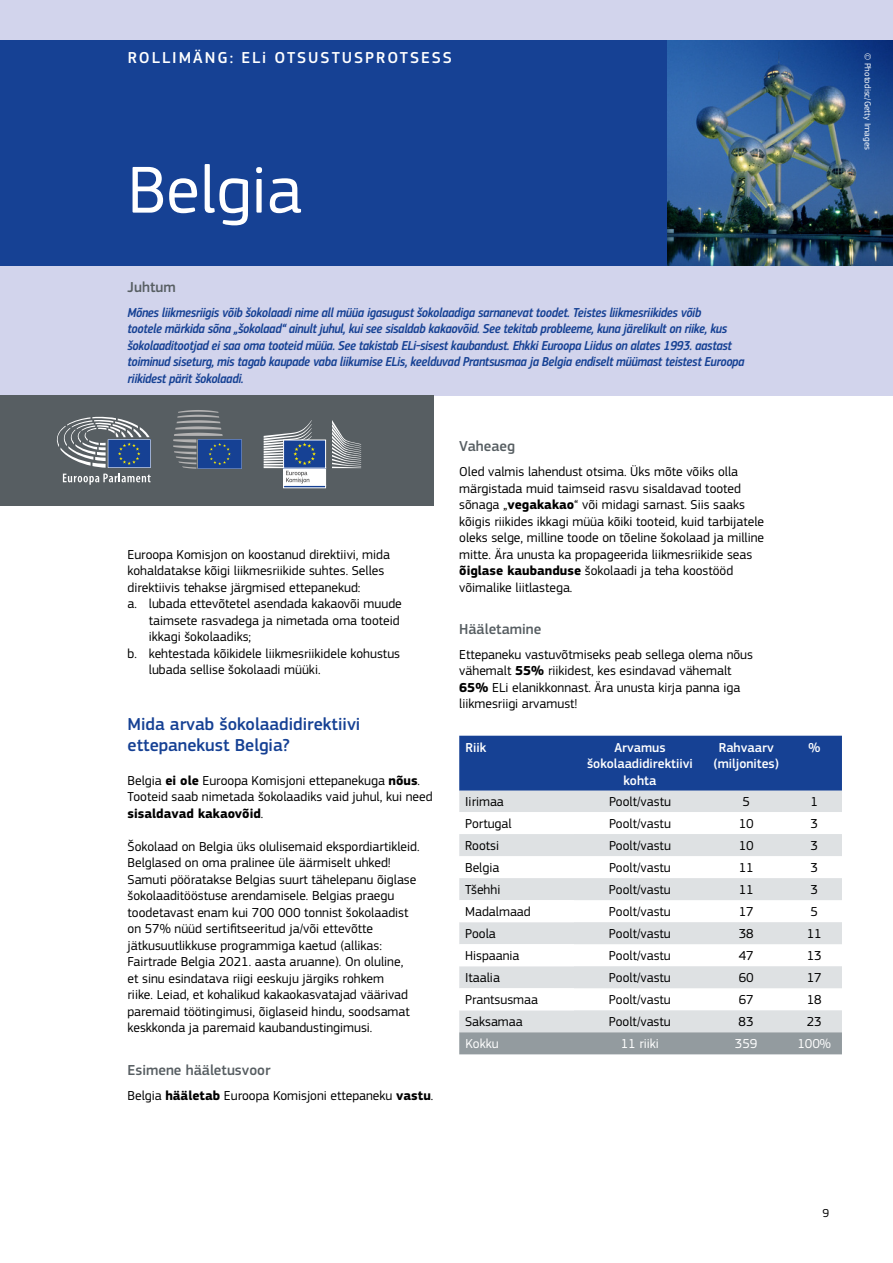
<style>
.page{position:relative;width:893px;height:1263px;background:#fff}
.page>*{position:absolute;margin:0;border:0;box-sizing:border-box;transform-origin:0 0}
.title_1_neg{font:69px "EC Square Sans Pro";color:#fff}
.title_2{font:500 18px/21.6px "EC Square Sans Pro";color:#164194}
.t1{font:500 16.5px "EC Square Sans Pro";letter-spacing:.12em;color:#fff}
.title_3{font:500 15px "EC Square Sans Pro";color:#575e62}
.text{font:13.5px/16.5px "EC Square Sans Pro";color:#000}
.intro{font:13.5px/16.5px "EC Square Sans Cond Pro Medium Itali";letter-spacing:-.01em;color:#164194}
.text_center{font:13.5px "EC Square Sans Pro";color:#000}
.cabecera_center{font:500 13.5px/16.5px "EC Square Sans Pro";color:#fff;text-align:center}
.total_center{font:13.5px "EC Square Sans Pro";color:#fff}
.total{font:13.5px "EC Square Sans Pro";color:#fff}
.cabecera_right{font:500 13.5px "EC Square Sans Pro";color:#fff}
.t2{font:12px "EC Square Sans Pro";color:#000}
.t3{font:9px "EC Square Sans Pro";color:#fff}
.s1{font-weight:700}
</style>
<div class="page">
<div style="left:0;top:0;width:893px;height:395px;background:#d2d4ec"></div>
<div style="left:0;top:40px;width:893px;height:226px;background:#164194"></div>
<div style="left:0;top:395px;width:434px;height:111px;background:#575e62"></div>
<div style="left:284px;top:467px;width:42px;height:19px;background:#fff"></div>
<div style="left:283px;top:467px;width:43px;height:19px;border:1px solid #fff"></div>
<div style="left:283px;top:485px;width:43px;height:3px;border:1px solid #fff"></div>
<svg style="left:332px;top:420px;width:29px;height:48px"></svg>
<div style="left:284px;top:440px;width:42px;height:28px;background:#164194"></div>
<div style="left:283px;top:440px;width:43px;height:28px;border:1px solid #fff"></div>
<svg style="left:264px;top:420px;width:52px;height:64px"></svg>
<svg style="left:56px;top:416px;width:95px;height:69px"></svg>
<svg style="left:173px;top:410px;width:69px;height:59px"></svg>
<img style="left:668px;top:40px;width:225px;height:226px">
<div style="left:459px;top:736px;width:383px;height:55px;background:#164194"></div>
<svg style="left:459px;top:791px;width:383px;height:241px;fill:#dee1e3"></svg>
<svg style="left:459px;top:812px;width:115px;height:198px"></svg>
<div style="left:459px;top:1032px;width:383px;height:22px;background:#939b9f"></div>
<p class="t1" style="left:128px;top:48px;width:326px">ROLLIMÄNG: ELi OTSUSTUSPROTSESS</p>
<h1 class="title_1_neg" style="left:128px;top:150px;width:176px">Belgia</h1>
<p class="title_3" style="left:128px;top:278px;width:50px">Juhtum</p>
<p class="intro" style="left:128px;top:304px;width:618px">Mõnes liikmesriigis võib šokolaadi nime all müüa igasugust šokolaadiga sarnanevat toodet. Teistes liikmesriikides võib<br>tootele märkida sõna „šokolaad“ ainult juhul, kui see sisaldab kakaovõid. See tekitab probleeme, kuna järelikult on riike, kus šokolaaditootjad ei saa oma tooteid müüa. See takistab ELi-sisest kaubandust. Ehkki Euroopa Liidus on alates 1993. aastast toiminud siseturg, mis tagab kaupade vaba liikumise ELis, keelduvad Prantsusmaa ja Belgia endiselt müümast teistest Euroopa riikidest pärit šokolaadi.</p>
<p class="text" style="left:128px;top:546px;width:264px">Euroopa Komisjon on koostanud direktiivi, mida kohaldatakse kõigi liikmesriikide suhtes. Selles direktiivis tehakse järgmised ettepanekud:</p>
<p class="text" style="left:149px;top:596px;width:255px;text-indent:-21px">a. lubada ettevõtetel asendada kakaovõi muude taimsete rasvadega ja nimetada oma tooteid ikkagi šokolaadiks;</p>
<p class="text" style="left:149px;top:645px;width:253px;text-indent:-21px">b. kehtestada kõikidele liikmesriikidele kohustus lubada sellise šokolaadi müüki.</p>
<h2 class="title_2" style="left:128px;top:713px;width:234px">Mida arvab šokolaadidirektiivi ettepanekust Belgia?</h2>
<p class="text" style="left:128px;top:772px;width:307px">Belgia <span class="s1">ei ole</span> Euroopa Komisjoni ettepanekuga <span class="s1">nõus</span>.<br>Tooteid saab nimetada šokolaadiks vaid juhul, kui need <span class="s1">sisaldavad kakaovõid</span>.</p>
<p class="text" style="left:128px;top:838px;width:294px">Šokolaad on Belgia üks olulisemaid ekspordiartikleid.<br>Belglased on oma pralinee üle äärmiselt uhked!<br>Samuti pööratakse Belgias suurt tähelepanu õiglase šokolaaditööstuse arendamisele. Belgias praegu toodetavast enam kui 700 000 tonnist šokolaadist on 57% nüüd sertifitseeritud ja/või ettevõtte jätkusuutlikkuse programmiga kaetud (allikas:<br>Fairtrade Belgia 2021. aasta aruanne). On oluline,<br>et sinu esindatava riigi eeskuju järgiks rohkem<br>riike. Leiad, et kohalikud kakaokasvatajad väärivad paremaid töötingimusi, õiglaseid hindu, soodsamat keskkonda ja paremaid kaubandustingimusi.</p>
<p class="title_3" style="left:128px;top:1061px;width:144px">Esimene hääletusvoor</p>
<p class="text" style="left:128px;top:1087px;width:307px">Belgia <span class="s1">hääletab</span> Euroopa Komisjoni ettepaneku <span class="s1">vastu</span>.</p>
<p class="title_3" style="left:459px;top:438px;width:57px">Vaheaeg</p>
<p class="text" style="left:459px;top:464px;width:306px">Oled valmis lahendust otsima. Üks mõte võiks olla märgistada muid taimseid rasvu sisaldavad tooted sõnaga „<span class="s1">vegakakao</span>“ või midagi sarnast. Siis saaks kõigis riikides ikkagi müüa kõiki tooteid, kuid tarbijatele oleks selge, milline toode on tõeline šokolaad ja milline mitte. Ära unusta ka propageerida liikmesriikide seas <span class="s1">õiglase kaubanduse</span> šokolaadi ja teha koostööd võimalike liitlastega.</p>
<p class="title_3" style="left:459px;top:620px;width:84px">Hääletamine</p>
<p class="text" style="left:459px;top:646px;width:295px">Ettepaneku vastuvõtmiseks peab sellega olema nõus vähemalt <span class="s1">55%</span> riikidest, kes esindavad vähemalt <span class="s1">65%</span> ELi elanikkonnast. Ära unusta kirja panna iga liikmesriigi arvamust!</p>
<p class="cabecera_right" style="left:466px;top:739px;width:22px">Riik</p>
<p class="cabecera_center" style="left:587px;top:739px;width:107px">Arvamus šokolaadidirektiivi kohta</p>
<p class="cabecera_center" style="left:714px;top:739px;width:67px">Rahvaarv (miljonites)</p>
<p class="cabecera_center" style="left:808px;top:739px;width:13px">%</p>
<p class="text" style="left:465px;top:793px;width:40px">Iirimaa</p>
<p class="text_center" style="left:609px;top:794px;width:63px">Poolt/vastu</p>
<p class="text_center" style="left:742px;top:794px;width:9px">5</p>
<p class="text_center" style="left:811px;top:794px;width:9px">1</p>
<p class="text" style="left:465px;top:815px;width:48px">Portugal</p>
<p class="text_center" style="left:609px;top:816px;width:63px">Poolt/vastu</p>
<p class="text_center" style="left:739px;top:816px;width:17px">10</p>
<p class="text_center" style="left:810px;top:816px;width:9px">3</p>
<p class="text" style="left:465px;top:837px;width:35px">Rootsi</p>
<p class="text_center" style="left:609px;top:838px;width:63px">Poolt/vastu</p>
<p class="text_center" style="left:739px;top:838px;width:17px">10</p>
<p class="text_center" style="left:810px;top:838px;width:9px">3</p>
<p class="text" style="left:465px;top:859px;width:36px">Belgia</p>
<p class="text_center" style="left:609px;top:860px;width:63px">Poolt/vastu</p>
<p class="text_center" style="left:739px;top:860px;width:17px">11</p>
<p class="text_center" style="left:810px;top:860px;width:9px">3</p>
<p class="text" style="left:465px;top:881px;width:37px">Tšehhi</p>
<p class="text_center" style="left:609px;top:882px;width:63px">Poolt/vastu</p>
<p class="text_center" style="left:739px;top:882px;width:17px">11</p>
<p class="text_center" style="left:810px;top:882px;width:9px">3</p>
<p class="text" style="left:465px;top:904px;width:67px">Madalmaad</p>
<p class="text_center" style="left:609px;top:904px;width:63px">Poolt/vastu</p>
<p class="text_center" style="left:739px;top:904px;width:17px">17</p>
<p class="text_center" style="left:810px;top:904px;width:9px">5</p>
<p class="text" style="left:465px;top:926px;width:32px">Poola</p>
<p class="text_center" style="left:609px;top:926px;width:63px">Poolt/vastu</p>
<p class="text_center" style="left:739px;top:926px;width:17px">38</p>
<p class="text_center" style="left:807px;top:926px;width:17px">11</p>
<p class="text" style="left:465px;top:948px;width:56px">Hispaania</p>
<p class="text_center" style="left:609px;top:948px;width:63px">Poolt/vastu</p>
<p class="text_center" style="left:739px;top:948px;width:17px">47</p>
<p class="text_center" style="left:807px;top:948px;width:17px">13</p>
<p class="text" style="left:465px;top:970px;width:36px">Itaalia</p>
<p class="text_center" style="left:609px;top:970px;width:63px">Poolt/vastu</p>
<p class="text_center" style="left:739px;top:970px;width:17px">60</p>
<p class="text_center" style="left:807px;top:970px;width:17px">17</p>
<p class="text" style="left:465px;top:992px;width:74px">Prantsusmaa</p>
<p class="text_center" style="left:609px;top:992px;width:63px">Poolt/vastu</p>
<p class="text_center" style="left:739px;top:992px;width:17px">67</p>
<p class="text_center" style="left:807px;top:992px;width:17px">18</p>
<p class="text" style="left:465px;top:1014px;width:59px">Saksamaa</p>
<p class="text_center" style="left:609px;top:1014px;width:63px">Poolt/vastu</p>
<p class="text_center" style="left:739px;top:1014px;width:17px">83</p>
<p class="text_center" style="left:807px;top:1014px;width:17px">23</p>
<p class="total" style="left:465px;top:1036px;width:35px">Kokku</p>
<p class="total_center" style="left:621px;top:1036px;width:40px">11 riiki</p>
<p class="total_center" style="left:735px;top:1036px;width:24px">359</p>
<p class="total_center" style="left:797px;top:1036px;width:35px">100%</p>
<p class="t3" style="left:873px;top:53px;width:98px;rotate:90deg">© Photodisc/Getty Images</p>
<p class="t2" style="left:822px;top:1206px;width:8px">9</p>
</div>
